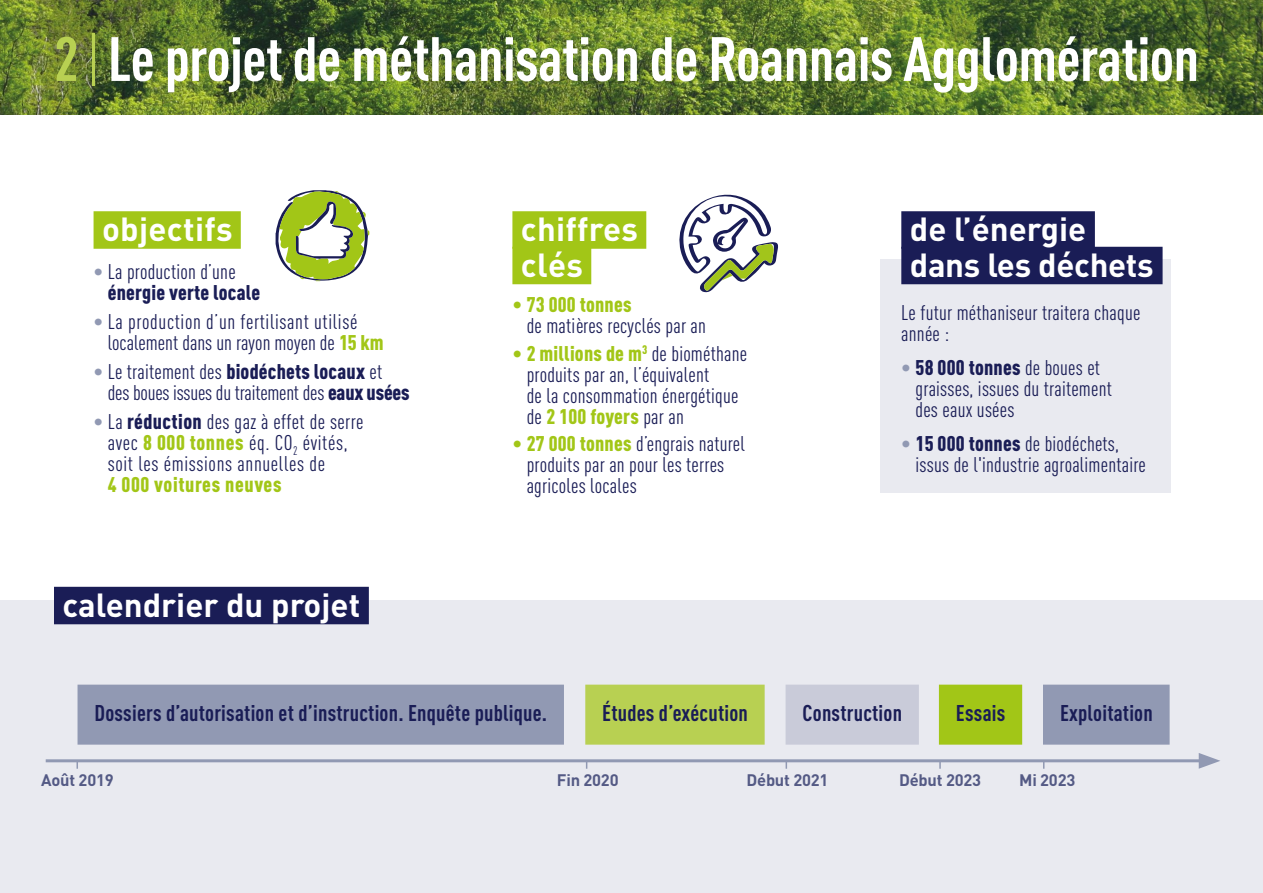
<style>
.page{position:relative;width:1263px;height:893px;background:#fff}
.page>*{position:absolute;margin:0;border:0;box-sizing:border-box;transform-origin:0 0}
.t1{font:700 61.5px "DIN Cond";letter-spacing:-.01em;color:#fff}
.t2{font:700 33px/35.5px "DIN";color:#fff}
.t3{font:700 22.5px "DIN Cond";letter-spacing:.01em;color:#1a1d56}
.t4{font:21px/21px "DIN Cond";letter-spacing:.01em;color:#1a1d56}
.t5{font:21px/21px "DIN Cond";letter-spacing:.03em;color:#1a1d56}
.t6{font:21px/21px "DIN Cond";letter-spacing:-.01em;color:#1a1d56}
.t7{font:900 21px/21px "DIN Cond";letter-spacing:.01em;color:#1a1d56}
.t8{font:900 21px "DIN Cond";letter-spacing:.03em;color:#a2c617}
.t9{font:700 16.5px "DIN";letter-spacing:-.015em;color:#545a85}
.s1{color:#b8d052}
.s2{font-weight:300;color:#b8d052}
.s3{font-weight:400;color:#9199b3}
.s4{font-weight:400}
.s5{color:#9199b3}
.s6{font-weight:900;color:#a2c617}
.s7{font-weight:900}
.s8{color:#a2c617}
</style>
<div class="page">
<img style="left:0;top:0;width:1263px;height:115px">
<div style="left:0;top:601px;width:1263px;height:292px;background:#e9eaf0"></div>
<div style="left:94px;top:211px;width:147px;height:38px;background:#a2c617"></div>
<div style="left:512px;top:211px;width:134px;height:38px;background:#a2c617"></div>
<div style="left:512px;top:247px;width:79px;height:37px;background:#a2c617"></div>
<div style="left:54px;top:587px;width:315px;height:37px;background:#1a1d56"></div>
<svg style="left:276px;top:190px;width:93px;height:92px"></svg>
<svg style="left:679px;top:194px;width:99px;height:98px"></svg>
<div style="left:585px;top:685px;width:180px;height:60px;background:#b8d052"></div>
<div style="left:785px;top:685px;width:134px;height:60px;background:#c9cbd9"></div>
<div style="left:939px;top:685px;width:83px;height:60px;background:#a2c617"></div>
<div style="left:1043px;top:685px;width:126px;height:60px;background:#9199b3"></div>
<hr style="left:46px;top:759px;width:1161px;height:3px;background:#9199b3">
<svg style="left:1199px;top:753px;width:21px;height:16px"></svg>
<svg style="left:785px;top:762px;width:2px;height:7px"></svg>
<svg style="left:939px;top:762px;width:2px;height:7px"></svg>
<div style="left:78px;top:685px;width:486px;height:60px;background:#9199b3"></div>
<div style="left:880px;top:260px;width:290px;height:233px;background:#e9eaf0"></div>
<div style="left:901px;top:211px;width:194px;height:38px;background:#1a1d56"></div>
<div style="left:901px;top:247px;width:261px;height:37px;background:#1a1d56"></div>
<h1 class="t1" style="left:54px;top:22px;width:1147px"><span class="s1">2</span> <span class="s2">|</span>Le projet de méthanisation de Roannais Agglomération</h1>
<h2 class="t2" style="left:102px;top:210px;width:132px">objectifs</h2>
<p class="t7" style="left:108px;top:260px;width:154px;text-indent:-14px"><span class="s3">•</span> <span class="s4">La production d’une </span>énergie verte locale</p>
<p class="t5" style="left:108px;top:311px;width:277px;text-indent:-14px"><span class="s5">•</span> La production d’un fertilisant utilisé localement dans un rayon moyen de <span class="s6">15 km</span></p>
<p class="t6" style="left:108px;top:361px;width:303px;text-indent:-14px"><span class="s5">•</span> Le traitement des <span class="s7">biodéchets locaux</span> et<br>des boues issues du traitement des <span class="s7">eaux usées</span></p>
<p class="t5" style="left:108px;top:411px;width:257px;text-indent:-14px"><span class="s5">•</span> La <span class="s7">réduction</span> des gaz à effet de serre avec <span class="s6">8 000 tonnes</span> éq. CO<sub>2</sub> évités, soit les émissions annuelles de</p>
<p class="t8" style="left:108px;top:471px;width:175px">4 000 voitures neuves</p>
<h2 class="t2" style="left:63px;top:585px;width:299px">calendrier du projet</h2>
<h2 class="t2" style="left:521px;top:210px;width:119px">chiffres clés</h2>
<p class="t4" style="left:527px;top:294px;width:181px;text-indent:-14px"><span class="s8">•</span> <span class="s6">73 000 tonnes<br></span>de matières recyclés par an</p>
<p class="t4" style="left:527px;top:343px;width:222px;text-indent:-14px"><span class="s8">•</span> <span class="s6">2 millions de m</span><sup>3</sup> de biométhane produits par an, l’équivalent<br>de la consommation énergétique de <span class="s6">2 100 foyers</span> par an</p>
<p class="t4" style="left:527px;top:433px;width:220px;text-indent:-14px"><span class="s8">•</span> <span class="s6">27 000 tonnes</span> d’engrais naturel produits par an pour les terres agricoles locales</p>
<h2 class="t2" style="left:910px;top:210px;width:245px">de l’énergie dans les déchets</h2>
<p class="t4" style="left:901px;top:302px;width:241px">Le futur méthaniseur traitera chaque année :</p>
<p class="t4" style="left:915px;top:357px;width:198px;text-indent:-14px"><span class="s5">•</span> <span class="s7">58 000 tonnes</span> de boues et graisses, issues du traitement des eaux usées</p>
<p class="t4" style="left:915px;top:433px;width:232px;text-indent:-14px"><span class="s5">•</span> <span class="s7">15 000 tonnes</span> de biodéchets, issus de l'industrie agroalimentaire</p>
<p class="t3" style="left:95px;top:699px;width:454px">Dossiers d’autorisation et d’instruction. Enquête publique.</p>
<p class="t3" style="left:602px;top:699px;width:147px">Études d’exécution</p>
<p class="t3" style="left:802px;top:699px;width:101px">Construction</p>
<p class="t3" style="left:956px;top:699px;width:51px">Essais</p>
<p class="t3" style="left:1060px;top:699px;width:94px">Exploitation</p>
<p class="t9" style="left:41px;top:769px;width:74px">Août 2019</p>
<p class="t9" style="left:557px;top:769px;width:63px">Fin 2020</p>
<p class="t9" style="left:746px;top:769px;width:83px">Début 2021</p>
<p class="t9" style="left:899px;top:769px;width:83px">Début 2023</p>
<p class="t9" style="left:1019px;top:769px;width:58px">Mi 2023</p>
</div>
